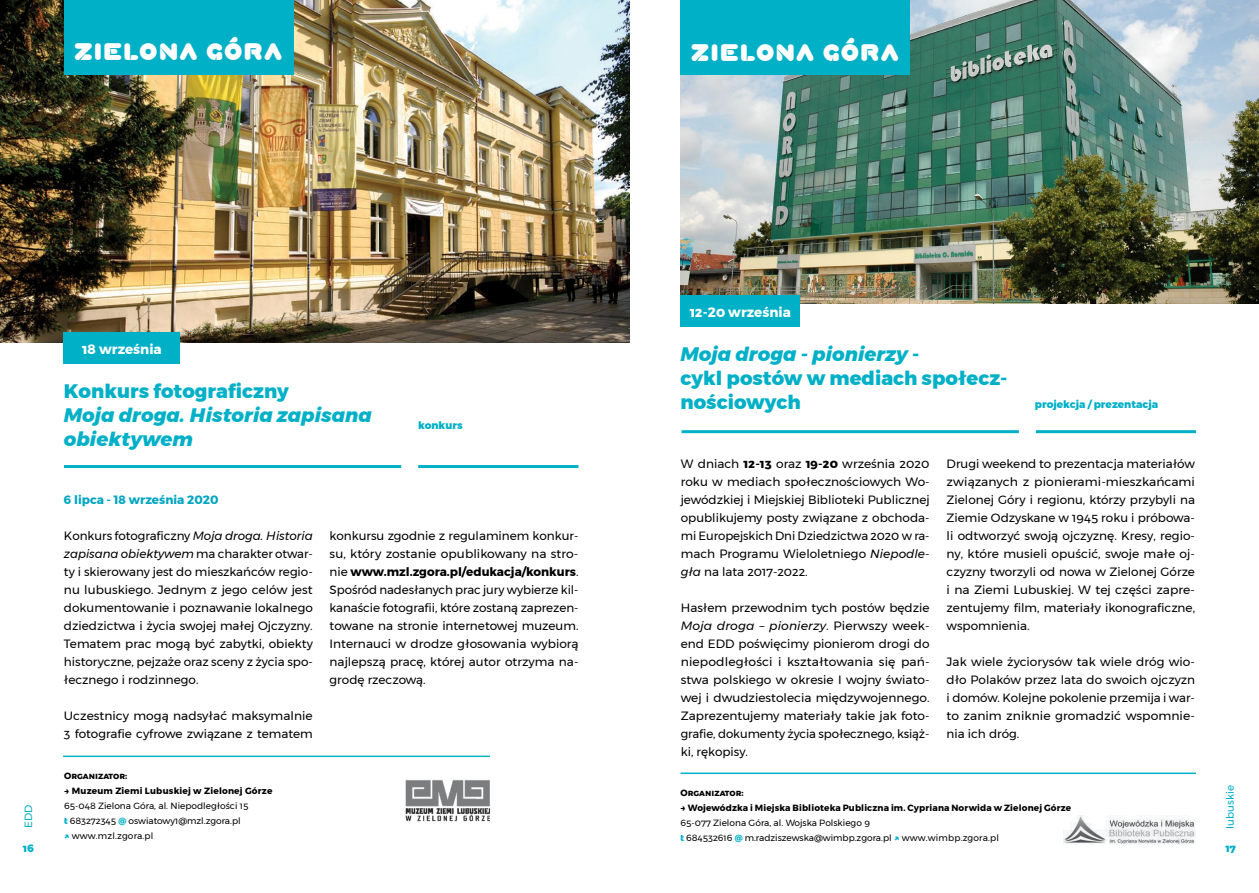
<style>
.page{position:relative;width:1259px;height:893px;background:#fff}
.page>*{position:absolute;margin:0;border:0;box-sizing:border-box;transform-origin:0 0}
.t1{font:24px "Play Solid";color:#fff}
.t2{font:800 19.5px/24px "Montserrat";color:#00b0c7}
.t3{font:italic 800 19.5px/24px "Montserrat";color:#00b0c7}
.t4{font:700 13.5px "Montserrat";color:#fff}
.t5{font:12px/18px "Montserrat";color:#000;text-align:justify}
.t6{font:700 12px "Montserrat";color:#00a5c2}
.t7{font:800 10.5px "Montserrat";color:#00b0c7}
.t8{font:10.5px "Montserrat";color:#00b0c7}
.t9{font:9px/15px "Montserrat";color:#000}
.t10{font:700 9px "Montserrat";letter-spacing:.02em;color:#000}
.t11{font:700 9px "Montserrat";color:#000}
.s1{font-style:italic}
.s2{font-weight:800;color:#00b0c7}
.s3{font-weight:700}
</style>
<div class="page">
<img style="left:0;top:0;width:629px;height:343px">
<div style="left:64px;top:0;width:229px;height:75px;background:#00b0c7"></div>
<img style="left:680px;top:0;width:579px;height:303px">
<hr style="left:1036px;top:430px;width:160px;height:3px;background:#00b0c7">
<hr style="left:681px;top:430px;width:338px;height:3px;background:#00b0c7">
<hr style="left:63px;top:756px;width:427px;height:1px;background:#00b0c7">
<hr style="left:418px;top:465px;width:160px;height:3px;background:#00b0c7">
<hr style="left:64px;top:465px;width:337px;height:3px;background:#00b0c7">
<div style="left:64px;top:333px;width:116px;height:31px;background:#00b0c7"></div>
<img style="left:405px;top:780px;width:85px;height:42px">
<hr style="left:680px;top:772px;width:515px;height:2px;background:#00b0c7">
<img style="left:1063px;top:816px;width:132px;height:28px">
<div style="left:680px;top:295px;width:120px;height:31px;background:#00b0c7"></div>
<div style="left:680px;top:0;width:230px;height:75px;background:#00b0c7"></div>
<h1 class="t1" style="left:74px;top:37px;width:211px">ZIELONA GÓRA</h1>
<p class="t8" style="left:20px;top:828px;width:25px;rotate:-90deg">EDD</p>
<p class="t4" style="left:82px;top:338px;width:81px">18 września</p>
<h2 class="t2" style="left:64px;top:379px;width:227px">Konkurs fotograficzny</h2>
<h2 class="t3" style="left:64px;top:403px;width:309px">Moja droga. Historia zapisana obiektywem</h2>
<p class="t7" style="left:418px;top:417px;width:46px">konkurs</p>
<p class="t6" style="left:64px;top:490px;width:156px">6 lipca - 18 września 2020</p>
<p class="t5" style="left:64px;top:527px;width:250px">Konkurs fotograficzny <span class="s1">Moja droga. Historia zapisana obiektywem</span> ma charakter otwar&shy;ty i skierowany jest do mieszkańców regio&shy;nu lubuskiego. Jednym z jego celów jest dokumentowanie i poznawanie lokalnego dziedzictwa i życia swojej małej Ojczyzny.<br>Tematem prac mogą być zabytki, obiekty historyczne, pejzaże oraz sceny z życia spo&shy;łecznego i rodzinnego.</p>
<p class="t5" style="left:64px;top:707px;width:250px">Uczestnicy mogą nadsyłać maksymalnie<br>3 fotografie cyfrowe związane z tematem</p>
<p class="t11" style="left:64px;top:768px;width:65px">Organizator:</p>
<p class="t10" style="left:64px;top:783px;width:210px">→ Muzeum Ziemi Lubuskiej w Zielonej Górze</p>
<p class="t9" style="left:64px;top:798px;width:186px">65-048 Zielona Góra, al. Niepodległości 15 <span class="s2">t</span> 683272345 <span class="s2">@</span> oswiatowy1@mzl.zgora.pl<br><span class="s2">↗</span> www.mzl.zgora.pl</p>
<p class="t5" style="left:330px;top:527px;width:250px">konkursu zgodnie z regulaminem konkur&shy;su, który zostanie opublikowany na stro&shy;nie <span class="s3">www.mzl.zgora.pl/edukacja/konkurs</span>.<br>Spośród nadesłanych prac jury wybierze kil&shy;kanaście fotografii, które zostaną zaprezen&shy;towane na stronie internetowej muzeum.<br>Internauci w drodze głosowania wybiorą najlepszą pracę, której autor otrzyma na&shy;grodę rzeczową.</p>
<h1 class="t1" style="left:690px;top:37px;width:211px">ZIELONA GÓRA</h1>
<p class="t4" style="left:690px;top:301px;width:103px">12-20 września</p>
<h2 class="t2" style="left:680px;top:342px;width:329px"><span class="s1">Moja droga - pionierzy</span> -<br>cykl postów w mediach społecz&shy;nościowych</h2>
<p class="t7" style="left:1034px;top:396px;width:125px">projekcja / prezentacja</p>
<p class="t5" style="left:681px;top:455px;width:250px">W dniach <span class="s3">12-13</span> oraz <span class="s3">19-20</span> września 2020 roku w mediach społecznościowych Wo&shy;jewódzkiej i Miejskiej Biblioteki Publicznej opublikujemy posty związane z obchoda&shy;mi Europejskich Dni Dziedzictwa 2020 w ra&shy;mach Programu Wieloletniego <span class="s1">Niepodle&shy;gła</span> na lata 2017-2022.</p>
<p class="t5" style="left:681px;top:599px;width:250px">Hasłem przewodnim tych postów będzie <span class="s1">Moja droga – pionierzy</span>. Pierwszy week&shy;end EDD poświęcimy pionierom drogi do niepodległości i kształtowania się pań&shy;stwa polskiego w okresie I wojny świato&shy;wej i dwudziestolecia międzywojennego.<br>Zaprezentujemy materiały takie jak foto&shy;grafie, dokumenty życia społecznego, książ&shy;ki, rękopisy.</p>
<p class="t5" style="left:946px;top:455px;width:250px">Drugi weekend to prezentacja materiałów związanych z pionierami-mieszkańcami Zielonej Góry i regionu, którzy przybyli na Ziemie Odzyskane w 1945 roku i próbowa&shy;li odtworzyć swoją ojczyznę. Kresy, regio&shy;ny, które musieli opuścić, swoje małe oj&shy;czyzny tworzyli od nowa w Zielonej Górze i na Ziemi Lubuskiej. W tej części zapre&shy;zentujemy film, materiały ikonograficzne, wspomnienia.</p>
<p class="t5" style="left:946px;top:653px;width:250px">Jak wiele życiorysów tak wiele dróg wio&shy;dło Polaków przez lata do swoich ojczyzn i domów. Kolejne pokolenie przemija i war&shy;to zanim zniknie gromadzić wspomnie&shy;nia ich dróg.</p>
<p class="t10" style="left:680px;top:785px;width:65px">Organizator:</p>
<p class="t10" style="left:680px;top:800px;width:392px">→ Wojewódzka i Miejska Biblioteka Publiczna im. Cypriana Norwida w Zielonej Górze</p>
<p class="t9" style="left:680px;top:815px;width:320px">65-077 Zielona Góra, al. Wojska Polskiego 9<br><span class="s2">t</span> 684532616 <span class="s2">@</span> m.radziszewska@wimbp.zgora.pl <span class="s2">↗</span> www.wimbp.zgora.pl</p>
<p class="t8" style="left:1222px;top:829px;width:45px;rotate:-90deg">lubuskie</p>
<p class="t7" style="left:23px;top:840px;width:13px">16</p>
<p class="t7" style="left:1225px;top:840px;width:12px">17</p>
</div>
